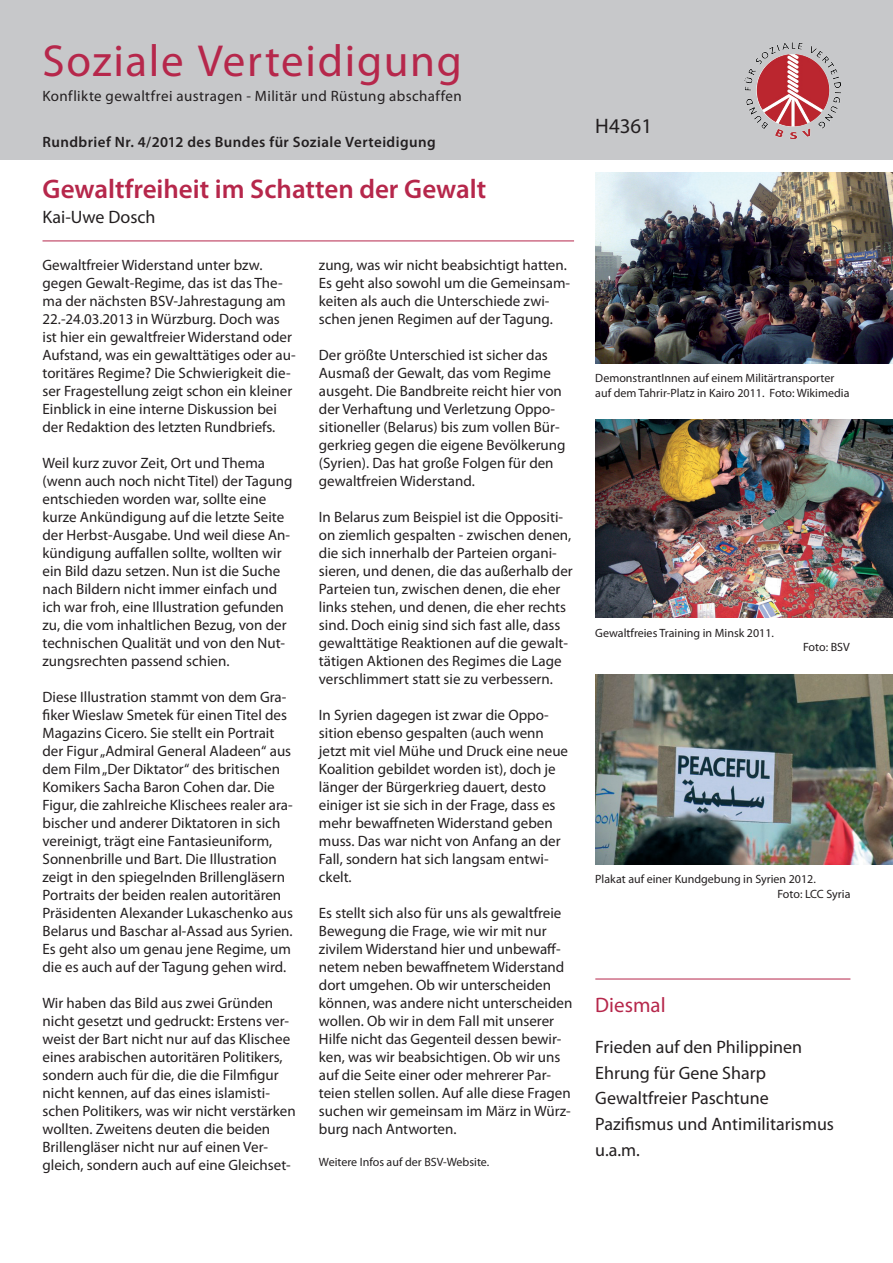
<style>
.page{position:relative;width:893px;height:1263px;background:#fff}
.page>*{position:absolute;margin:0;border:0;box-sizing:border-box;transform-origin:0 0}
.t1{font:45px "Myriad Pro";letter-spacing:.035em;color:#b6274b}
.t2{font:600 27px "Myriad Pro";color:#b6274b}
.t3{font:21px "Myriad Pro";color:#b6274b}
.t4{font:21px "Myriad Pro";color:#231f20}
.t5{font:18px/25.8px "Myriad Pro";color:#231f20}
.t6{font:15px/18px "Myriad Pro";color:#231f20}
.t7{font:15px "Myriad Pro";letter-spacing:.025em;color:#231f20}
.t8{font:600 15px "Myriad Pro";letter-spacing:.03em;color:#231f20}
.t9{font:12px/14.4px "Myriad Pro";color:#231f20}
</style>
<div class="page">
<div style="left:0;top:0;width:893px;height:159px;background:#c7c8ca"></div>
<img style="left:744px;top:43px;width:96px;height:96px">
<hr style="left:43px;top:241px;width:531px;height:1px;background:#b6274b">
<img style="left:595px;top:172px;width:298px;height:191px">
<img style="left:595px;top:420px;width:298px;height:198px">
<img style="left:595px;top:674px;width:298px;height:191px">
<hr style="left:595px;top:979px;width:255px;height:1px;background:#b6274b">
<h1 class="t1" style="left:43px;top:33px;width:421px">Soziale Verteidigung</h1>
<p class="t7" style="left:43px;top:86px;width:421px">Konflikte gewaltfrei austragen - Militär und Rüstung abschaffen</p>
<p class="t8" style="left:43px;top:133px;width:395px">Rundbrief Nr. 4/2012 des Bundes für Soziale Verteidigung</p>
<h2 class="t2" style="left:43px;top:172px;width:445px">Gewaltfreiheit im Schatten der Gewalt</h2>
<p class="t5" style="left:43px;top:204px;width:115px">Kai-Uwe Dosch</p>
<p class="t6" style="left:43px;top:256px;width:255px">Gewaltfreier Widerstand unter bzw. gegen Gewalt-Regime, das ist das The&shy;ma der nächsten BSV-Jahrestagung am 22.-24.03.2013 in Würzburg. Doch was ist hier ein gewaltfreier Widerstand oder Aufstand, was ein gewalttätiges oder au&shy;toritäres Regime? Die Schwierigkeit die&shy;ser Fragestellung zeigt schon ein kleiner Einblick in eine interne Diskussion bei der Redaktion des letzten Rundbriefs.</p>
<p class="t6" style="left:43px;top:454px;width:252px">Weil kurz zuvor Zeit, Ort und Thema (wenn auch noch nicht Titel) der Tagung entschieden worden war, sollte eine kurze Ankündigung auf die letzte Seite der Herbst-Ausgabe. Und weil diese An&shy;kündigung auffallen sollte, wollten wir ein Bild dazu setzen. Nun ist die Suche nach Bildern nicht immer einfach und ich war froh, eine Illustration gefunden zu, die vom inhaltlichen Bezug, von der technischen Qualität und von den Nut&shy;zungsrechten passend schien.</p>
<p class="t6" style="left:43px;top:688px;width:252px">Diese Illustration stammt von dem Gra&shy;fiker Wieslaw Smetek für einen Titel des Magazins Cicero. Sie stellt ein Portrait der Figur „Admiral General Aladeen“ aus dem Film „Der Diktator“ des britischen Komikers Sacha Baron Cohen dar. Die Figur, die zahlreiche Klischees realer ara&shy;bischer und anderer Diktatoren in sich vereinigt, trägt eine Fantasieuniform, Sonnenbrille und Bart. Die Illustration zeigt in den spiegelnden Brillengläsern Portraits der beiden realen autoritären Präsidenten Alexander Lukaschenko aus Belarus und Baschar al-Assad aus Syrien.<br>Es geht also um genau jene Regime, um die es auch auf der Tagung gehen wird.</p>
<p class="t6" style="left:43px;top:994px;width:255px">Wir haben das Bild aus zwei Gründen nicht gesetzt und gedruckt: Erstens ver&shy;weist der Bart nicht nur auf das Klischee eines arabischen autoritären Politikers, sondern auch für die, die die Filmfigur nicht kennen, auf das eines islamisti&shy;schen Politikers, was wir nicht verstärken wollten. Zweitens deuten die beiden Brillengläser nicht nur auf einen Ver&shy;gleich, sondern auch auf eine Gleichset-</p>
<p class="t6" style="left:319px;top:256px;width:253px">zung, was wir nicht beabsichtigt hatten.<br>Es geht also sowohl um die Gemeinsam&shy;keiten als auch die Unterschiede zwi&shy;schen jenen Regimen auf der Tagung.</p>
<p class="t6" style="left:319px;top:346px;width:248px">Der größte Unterschied ist sicher das Ausmaß der Gewalt, das vom Regime ausgeht. Die Bandbreite reicht hier von der Verhaftung und Verletzung Oppo&shy;sitioneller (Belarus) bis zum vollen Bür&shy;gerkrieg gegen die eigene Bevölkerung (Syrien). Das hat große Folgen für den gewaltfreien Widerstand.</p>
<p class="t6" style="left:319px;top:508px;width:255px">In Belarus zum Beispiel ist die Oppositi&shy;on ziemlich gespalten - zwischen denen, die sich innerhalb der Parteien organi&shy;sieren, und denen, die das außerhalb der Parteien tun, zwischen denen, die eher links stehen, und denen, die eher rechts sind. Doch einig sind sich fast alle, dass gewalttätige Reaktionen auf die gewalt&shy;tätigen Aktionen des Regimes die Lage verschlimmert statt sie zu verbessern.</p>
<p class="t6" style="left:319px;top:706px;width:251px">In Syrien dagegen ist zwar die Oppo&shy;sition ebenso gespalten (auch wenn jetzt mit viel Mühe und Druck eine neue Koalition gebildet worden ist), doch je länger der Bürgerkrieg dauert, desto einiger ist sie sich in der Frage, dass es mehr bewaffneten Widerstand geben muss. Das war nicht von Anfang an der Fall, sondern hat sich langsam entwi&shy;ckelt.</p>
<p class="t6" style="left:319px;top:904px;width:255px">Es stellt sich also für uns als gewaltfreie Bewegung die Frage, wie wir mit nur zivilem Widerstand hier und unbewaff&shy;netem neben bewaffnetem Widerstand dort umgehen. Ob wir unterscheiden können, was andere nicht unterscheiden wollen. Ob wir in dem Fall mit unserer Hilfe nicht das Gegenteil dessen bewir&shy;ken, was wir beabsichtigen. Ob wir uns auf die Seite einer oder mehrerer Par&shy;teien stellen sollen. Auf alle diese Fragen suchen wir gemeinsam im März in Würz&shy;burg nach Antworten.</p>
<p class="t9" style="left:319px;top:1155px;width:172px">Weitere Infos auf der BSV-Website.</p>
<h3 class="t4" style="left:595px;top:113px;width:58px">H4361</h3>
<p class="t9" style="left:595px;top:371px;width:256px">DemonstrantInnen auf einem Militärtransporter auf dem Tahrir-Platz in Kairo 2011. Foto: Wikimedia</p>
<p class="t9" style="left:595px;top:626px;width:180px">Gewaltfreies Training in Minsk 2011.</p>
<p class="t9" style="left:803px;top:640px;width:48px">Foto: BSV</p>
<p class="t9" style="left:777px;top:872px;width:74px;text-indent:-182px">Plakat auf einer Kundgebung in Syrien 2012.<br>Foto: LCC Syria</p>
<h3 class="t3" style="left:595px;top:992px;width:72px">Diesmal</h3>
<p class="t5" style="left:595px;top:1033px;width:240px">Frieden auf den Philippinen<br>Ehrung für Gene Sharp<br>Gewaltfreier Paschtune<br>Pazifismus und Antimilitarismus u.a.m.</p>
</div>
